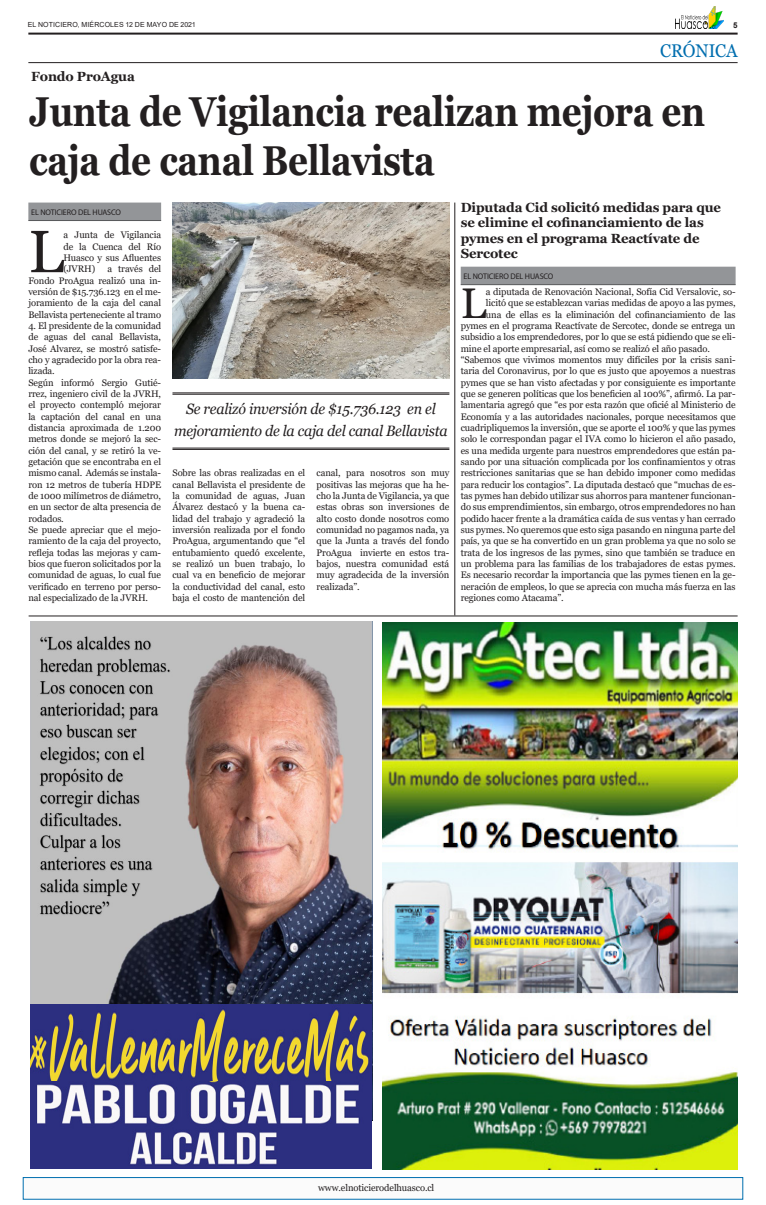
<style>
.page{position:relative;width:766px;height:1205px;background:#fff}
.page>*{position:absolute;margin:0;border:0;box-sizing:border-box;transform-origin:0 0}
.Primer_párrafo{font:59.6px "Georgia";color:#231f20}
.Primer_párrafo-2{font:42.9px "Georgia";color:#231f20}
.t1{font:700 41.7px/49px "Georgia";letter-spacing:-.01em;color:#231f20;scale:.84 1}
.Primer_párrafo-3{font:18.4px "Georgia";letter-spacing:-.005em;color:#006eaf;scale:.93 1}
.Destacado{font:italic 15px/22px "Georgia";letter-spacing:-.015em;color:#231f20;text-align:center;scale:.95 1}
.t2{font:700 13.3px/15.6px "Georgia";letter-spacing:-.01em;color:#231f20}
.Primer_párrafo-4{font:9.5px/11.3px "Georgia";letter-spacing:-.01em;color:#231f20;text-align:justify}
.Firma_noticias{font:8.2px "Myriad Pro";letter-spacing:-.01em;color:#231f20}
.t3{font:700 8px "Arial";color:#231f20}
.t4{font:7px "Arial";letter-spacing:.015em;color:#231f20}
</style>
<div class="page">
<hr style="left:28px;top:33px;width:709px;height:2px;background:#231f20">
<hr style="left:28px;top:62px;width:709px;height:1px;background:#231f20">
<div style="left:23px;top:1177px;width:719px;height:22px;background:#fbfbfb"></div>
<div style="left:23px;top:1177px;width:720px;height:22px;border:1px solid #006eaf"></div>
<img style="left:675px;top:7px;width:48px;height:21px">
<hr style="left:29px;top:615px;width:708px;height:1px;background:#231f20">
<hr style="left:172px;top:392px;width:277px;height:1px;background:#231f20">
<hr style="left:172px;top:394px;width:277px;height:1px;background:#231f20">
<hr style="left:172px;top:448px;width:277px;height:1px;background:#231f20">
<hr style="left:172px;top:449px;width:277px;height:1px;background:#231f20">
<div style="left:28px;top:203px;width:133px;height:18px;background:#939598"></div>
<hr style="left:28px;top:220px;width:133px;height:1px;background:#57585a">
<img style="left:30px;top:621px;width:343px;height:499px">
<img style="left:30px;top:1004px;width:341px;height:164px">
<img style="left:172px;top:203px;width:277px;height:176px">
<div style="left:460px;top:267px;width:275px;height:18px;background:#939598"></div>
<hr style="left:460px;top:284px;width:275px;height:1px;background:#57585a">
<img style="left:382px;top:622px;width:355px;height:547px">
<hr style="left:454px;top:203px;width:1px;height:412px;background:#231f20">
<p class="t4" style="left:28px;top:20px;width:169px">EL NOTICIERO, MIÉRCOLES 12 DE MAYO DE 2021</p>
<p class="t2" style="left:31px;top:69px;width:105px">Fondo ProAgua</p>
<p class="t3" style="left:733px;top:20px;width:6px">5</p>
<p class="Primer_párrafo-3" style="left:660px;top:39px;width:85px">CRÓNICA</p>
<p class="t1" style="left:29px;top:87px;width:806px">Junta de Vigilancia realizan mejora en caja de canal Bellavista</p>
<p class="Firma_noticias" style="left:31px;top:207px;width:91px">EL NOTICIERO DEL HUASCO</p>
<p class="Primer_párrafo" style="left:28px;top:216px;width:37px">L</p>
<p class="Primer_párrafo-4" style="left:63px;top:229px;width:99px">a Junta de Vigilancia de la Cuenca del Río Huasco y sus Afluentes (JVRH)</p>
<p class="Primer_párrafo-4" style="left:28px;top:263px;width:134px;text-indent:79px">a través del Fondo ProAgua realizó una in&shy;versión de $15.736.123 en el me&shy;joramiento de la caja del canal Bellavista perteneciente al tramo</p>
<p class="Primer_párrafo-4" style="left:28px;top:320px;width:134px">4. El presidente de la comunidad de aguas del canal Bellavista, José Alvarez, se mostró satisfe&shy;cho y agradecido por la obra rea&shy;lizada.</p>
<p class="Primer_párrafo-4" style="left:28px;top:377px;width:134px">Según informó Sergio Gutié&shy;rrez, ingeniero civil de la JVRH, el proyecto contempló mejorar la captación del canal en una distancia aproximada de 1.200 metros donde se mejoró la sec&shy;ción del canal, y se retiró la ve&shy;getación que se encontraba en el mismo canal. Además se instala&shy;ron 12 metros de tubería HDPE de 1000 milímetros de diámetro, en un sector de alta presencia de rodados.</p>
<p class="Primer_párrafo-4" style="left:28px;top:524px;width:134px">Se puede apreciar que el mejo&shy;ramiento de la caja del proyecto, refleja todas las mejoras y cam&shy;bios que fueron solicitados por la comunidad de aguas, lo cual fue verificado en terreno por perso&shy;nal especializado de la JVRH.</p>
<p class="Destacado" style="left:174px;top:398px;width:289px">Se realizó inversión de $15.736.123 en el mejoramiento de la caja del canal Bellavista</p>
<p class="Primer_párrafo-4" style="left:172px;top:467px;width:134px">Sobre las obras realizadas en el canal Bellavista el presidente de la comunidad de aguas, Juan Álvarez destacó y la buena ca&shy;lidad del trabajo y agradeció la inversión realizada por el fondo ProAgua, argumentando que “el entubamiento quedó excelente, se realizó un buen trabajo, lo cual va en beneficio de mejorar la conductividad del canal, esto baja el costo de mantención del</p>
<p class="Primer_párrafo-4" style="left:316px;top:467px;width:134px">canal, para nosotros son muy positivas las mejoras que ha he&shy;cho la Junta de Vigilancia, ya que estas obras son inversiones de alto costo donde nosotros como comunidad no pagamos nada, ya que la Junta a través del fondo ProAgua invierte en estos tra&shy;bajos, nuestra comunidad está muy agradecida de la inversión realizada”.</p>
<p class="t2" style="left:460px;top:199px;width:262px">Diputada Cid solicitó medidas para que se elimine el cofinanciamiento de las pymes en el programa Reactívate de<br>Sercotec</p>
<p class="Firma_noticias" style="left:463px;top:271px;width:91px">EL NOTICIERO DEL HUASCO</p>
<p class="Primer_párrafo-2" style="left:460px;top:277px;width:27px">L</p>
<p class="Primer_párrafo-4" style="left:486px;top:286px;width:251px">a diputada de Renovación Nacional, Sofía Cid Versalovic, so-</p>
<p class="Primer_párrafo-4" style="left:486px;top:297px;width:251px">licitó que se establezcan varias medidas de apoyo a las pymes,</p>
<p class="Primer_párrafo-4" style="left:486px;top:309px;width:251px">una de ellas es la eliminación del cofinanciamiento de las</p>
<p class="Primer_párrafo-4" style="left:460px;top:320px;width:276px">pymes en el programa Reactívate de Sercotec, donde se entrega un</p>
<p class="Primer_párrafo-4" style="left:460px;top:331px;width:276px">subsidio a los emprendedores, por lo que se está pidiendo que se eli-</p>
<p class="Primer_párrafo-4" style="left:460px;top:343px;width:250px">mine el aporte empresarial, así como se realizó el año pasado.</p>
<p class="Primer_párrafo-4" style="left:460px;top:354px;width:276px">“Sabemos que vivimos momentos muy difíciles por la crisis sani&shy;taria del Coronavirus, por lo que es justo que apoyemos a nuestras pymes que se han visto afectadas y por consiguiente es importante que se generen políticas que los beneficien al 100%”, afirmó. La par&shy;lamentaria agregó que “es por esta razón que oficié al Ministerio de Economía y a las autoridades nacionales, porque necesitamos que cuadripliquemos la inversión, que se aporte el 100% y que las pymes solo le correspondan pagar el IVA como lo hicieron el año pasado, es una medida urgente para nuestros emprendedores que están pa&shy;sando por una situación complicada por los confinamientos y otras restricciones sanitarias que se han debido imponer como medidas para reducir los contagios”. La diputada destacó que “muchas de es&shy;tas pymes han debido utilizar sus ahorros para mantener funcionan&shy;do sus emprendimientos, sin embargo, otros emprendedores no han podido hacer frente a la dramática caída de sus ventas y han cerrado sus pymes. No queremos que esto siga pasando en ninguna parte del país, ya que se ha convertido en un gran problema ya que no solo se trata de los ingresos de las pymes, sino que también se traduce en un problema para las familias de los trabajadores de estas pymes.<br>Es necesario recordar la importancia que las pymes tienen en la ge&shy;neración de empleos, lo que se aprecia con mucha más fuerza en las regiones como Atacama”.</p>
<p class="Primer_párrafo-4" style="left:318px;top:1182px;width:118px">www.elnoticierodelhuasco.cl</p>
</div>
